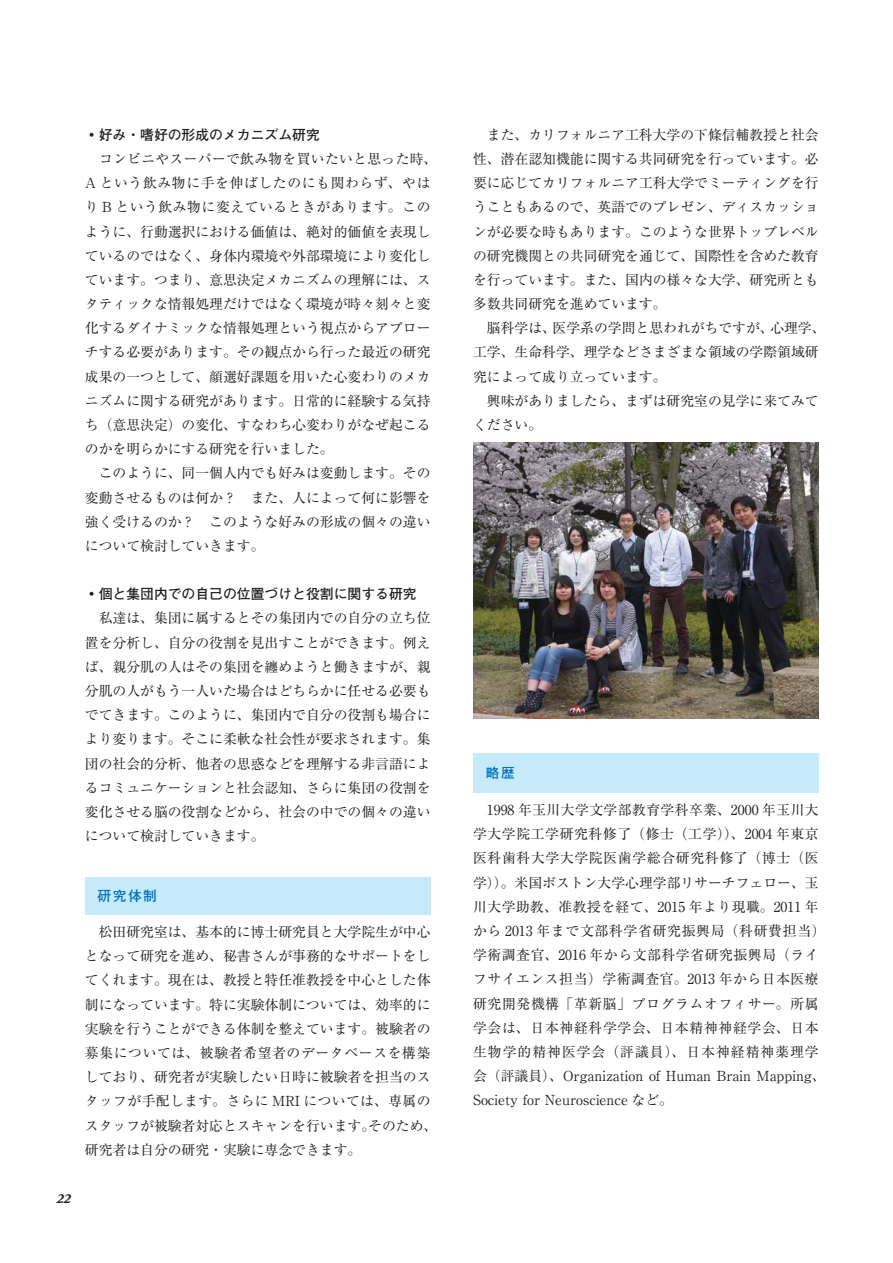
<style>
.page{position:relative;width:893px;height:1263px;background:#fff}
.page>*{position:absolute;margin:0;border:0;box-sizing:border-box;transform-origin:0 0}
.t1{font:13.8px/24.2px "Ryumin Pro Regular 90 msp RKSJ H";color:#231f20}
.t2{font:13.8px/24.2px "Ryumin Pro Regular 90 msp RKSJ H";letter-spacing:.04em;color:#231f20}
.t3{font:13.8px "Futo Go B101 Pro Bold 90 msp RKSJ H";color:#231f20}
.t4{font:13.8px "Futo Go B101 Pro Bold 90 msp RKSJ H";letter-spacing:.1em;color:#0071bc}
.t5{font:italic 700 13.8px "Adobe Garamond Pro";color:#231f20}
</style>
<div class="page">
<div style="left:85px;top:877px;width:345px;height:38px;background:#c7eafb"></div>
<img style="left:473px;top:442px;width:345px;height:277px">
<div style="left:473px;top:753px;width:345px;height:40px;background:#c7eafb"></div>
<p class="t3" style="left:85px;top:129px;width:236px">・好み・嗜好の形成のメカニズム研究</p>
<p class="t1" style="left:85px;top:149px;width:354px">　コンビニやスーパーで飲み物を買いたいと思った時、<br>A という飲み物に手を伸ばしたのにも関わらず、やはり B という飲み物に変えているときがあります。このように、行動選択における価値は、絶対的価値を表現しているのではなく、身体内環境や外部環境により変化しています。つまり、意思決定メカニズムの理解には、スタティックな情報処理だけではなく環境が時々刻々と変化するダイナミックな情報処理という視点からアプローチする必要があります。その観点から行った最近の研究成果の一つとして、顔選好課題を用いた心変わりのメカニズムに関する研究があります。日常的に経験する気持ち（意思決定）の変化、すなわち心変わりがなぜ起こるのかを明らかにする研究を行いました。<br>　このように、同一個人内でも好みは変動します。その変動させるものは何か？　また、人によって何に影響を強く受けるのか？　このような好みの形成の個々の違いについて検討していきます。</p>
<p class="t3" style="left:85px;top:589px;width:333px">・個と集団内での自己の位置づけと役割に関する研究</p>
<p class="t1" style="left:85px;top:608px;width:347px;text-align:justify">　私達は、集団に属するとその集団内での自分の立ち位置を分析し、自分の役割を見出すことができます。例えば、親分肌の人はその集団を纏めようと働きますが、親分肌の人がもう一人いた場合はどちらかに任せる必要もでてきます。このように、集団内で自分の役割も場合により変ります。そこに柔軟な社会性が要求されます。集団の社会的分析、他者の思惑などを理解する非言語によるコミュニケーションと社会認知、さらに集団の役割を変化させる脳の役割などから、社会の中での個々の違いについて検討していきます。</p>
<p class="t4" style="left:98px;top:891px;width:61px">研究体制</p>
<p class="t1" style="left:85px;top:922px;width:354px">　松田研究室は、基本的に博士研究員と大学院生が中心となって研究を進め、秘書さんが事務的なサポートをしてくれます。現在は、教授と特任准教授を中心とした体制になっています。特に実験体制については、効率的に実験を行うことができる体制を整えています。被験者の募集については、被験者希望者のデータベースを構築しており、研究者が実験したい日時に被験者を担当のスタッフが手配します。さらに MRI については、専属のスタッフが被験者対応とスキャンを行います。そのため、研究者は自分の研究・実験に専念できます。</p>
<p class="t5" style="left:56px;top:1192px;width:16px">22</p>
<p class="t1" style="left:473px;top:124px;width:354px">　また、カリフォルニア工科大学の下條信輔教授と社会性、潜在認知機能に関する共同研究を行っています。必要に応じてカリフォルニア工科大学でミーティングを行うこともあるので、英語でのプレゼン、ディスカッションが必要な時もあります。このような世界トップレベルの研究機関との共同研究を通じて、国際性を含めた教育を行っています。また、国内の様々な大学、研究所とも多数共同研究を進めています。<br>　脳科学は、医学系の学問と思われがちですが、心理学、工学、生命科学、理学などさまざまな領域の学際領域研究によって成り立っています。<br>　興味がありましたら、まずは研究室の見学に来てみてください。</p>
<p class="t4" style="left:486px;top:768px;width:31px">略歴</p>
<p class="t2" style="left:473px;top:800px;width:354px">　1998 年玉川大学文学部教育学科卒業、2000 年玉川大学大学院工学研究科修了（修士（工学））、2004 年東京医科歯科大学大学院医歯学総合研究科修了（博士（医学））。米国ボストン大学心理学部リサーチフェロー、玉川大学助教、准教授を経て、2015 年より現職。2011 年から 2013 年まで文部科学省研究振興局（科研費担当）学術調査官、2016 年から文部科学省研究振興局（ライフサイエンス担当）学術調査官。2013 年から日本医療研究開発機構「革新脳」プログラムオフィサー。所属学会は、日本神経科学学会、日本精神神経学会、日本生物学的精神医学会（評議員）、日本神経精神薬理学会（評議員）、Organization of Human Brain Mapping、<br>Society for Neuroscience など。</p>
</div>
